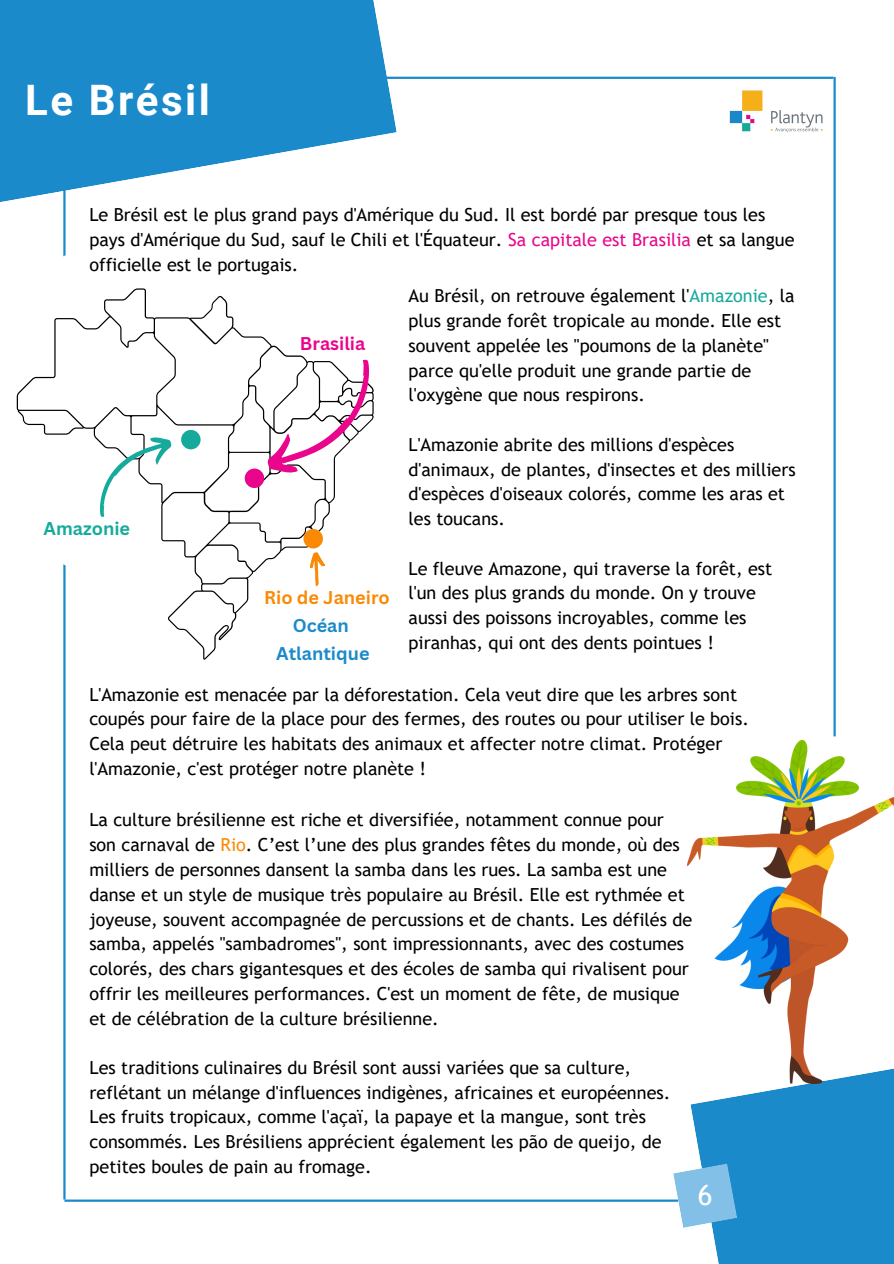
<style>
.page{position:relative;width:894px;height:1264px;background:#fff}
.page>*{position:absolute;margin:0;border:0;box-sizing:border-box;transform-origin:0 0}
.t1{font:700 42px "Roboto";letter-spacing:.06em;color:#fff}
.t2{font:27.9px "Trebuchet MS";color:#fff}
.t3{font:18px/24.8px "Trebuchet MS";color:#000}
.t4{font:700 18px/28.2px "Canva Sans";color:#1b8acb;text-align:center}
.t5{font:700 18px "Canva Sans";color:#fa8a06}
.t6{font:700 18px "Canva Sans";color:#ea068c}
.t7{font:700 18px "Canva Sans";color:#16aa9d}
.s1{color:#ea068c}
.s2{color:#16aa9d}
.s3{color:#fa8a06}
</style>
<div class="page">
<img style="left:729px;top:90px;width:93px;height:42px">
<hr style="left:63px;top:152px;width:3px;height:1047px;background:#1b8acb">
<div style="left:3px;top:251px;width:161px;height:318px;background:#fff;border-radius:50%"></div>
<svg style="left:17px;top:288px;width:318px;height:371px"></svg>
<svg style="left:0;top:0;width:396px;height:206px;fill:#1b8acb"></svg>
<hr style="left:64px;top:1199px;width:614px;height:2px;background:#1b8acb">
<hr style="left:833px;top:77px;width:2px;height:1020px;background:#1b8acb">
<hr style="left:366px;top:77px;width:467px;height:2px;background:#1b8acb">
<svg style="left:690px;top:1083px;width:203px;height:180px;background:#2c92ce"></svg>
<svg style="left:673px;top:1163px;width:64px;height:64px;background:#86c1e7"></svg>
<div style="left:181px;top:430px;width:19px;height:19px;background:#16aa9d;border-radius:50%"></div>
<div style="left:303px;top:529px;width:20px;height:19px;background:#fa8a06;border-radius:50%"></div>
<div style="left:245px;top:468px;width:19px;height:20px;background:#ea068c;border-radius:50%"></div>
<svg style="left:258px;top:357px;width:116px;height:131px"></svg>
<svg style="left:309px;top:552px;width:17px;height:34px"></svg>
<img style="left:687px;top:740px;width:206px;height:343px">
<svg style="left:83px;top:426px;width:95px;height:92px"></svg>
<p class="t1" style="left:25px;top:76px;width:186px">Le Brésil</p>
<p class="t3" style="left:89px;top:203px;width:706px">Le Brésil est le plus grand pays d'Amérique du Sud. Il est bordé par presque tous les pays d'Amérique du Sud, sauf le Chili et l'Équateur. <span class="s1">Sa capitale est Brasilia</span> et sa langue officielle est le portugais.</p>
<h2 class="t3" style="left:408px;top:283px;width:387px">Au Brésil, on retrouve également l'<span class="s2">Amazonie</span>, la plus grande forêt tropicale au monde. Elle est souvent appelée les "poumons de la planète" parce qu'elle produit une grande partie de l'oxygène que nous respirons.</h2>
<p class="t3" style="left:408px;top:432px;width:388px">L'Amazonie abrite des millions d'espèces d'animaux, de plantes, d'insectes et des milliers d'espèces d'oiseaux colorés, comme les aras et les toucans.</p>
<h2 class="t3" style="left:408px;top:556px;width:365px">Le fleuve Amazone, qui traverse la forêt, est l'un des plus grands du monde. On y trouve aussi des poissons incroyables, comme les piranhas, qui ont des dents pointues !</h2>
<p class="t3" style="left:89px;top:681px;width:649px">L'Amazonie est menacée par la déforestation. Cela veut dire que les arbres sont</p>
<p class="t3" style="left:89px;top:706px;width:661px">coupés pour faire de la place pour des fermes, des routes ou pour utiliser le bois.</p>
<h2 class="t3" style="left:89px;top:731px;width:634px">Cela peut détruire les habitats des animaux et affecter notre climat. Protéger</h2>
<h2 class="t3" style="left:89px;top:756px;width:338px">l'Amazonie, c'est protéger notre planète !</h2>
<p class="t3" style="left:89px;top:807px;width:576px">La culture brésilienne est riche et diversifiée, notamment connue pour</p>
<p class="t3" style="left:89px;top:832px;width:604px">son carnaval de <span class="s3">Rio</span>. C’est l’une des plus grandes fêtes du monde, où des milliers de personnes dansent la samba dans les rues. La samba est une danse et un style de musique très populaire au Brésil. Elle est rythmée et joyeuse, souvent accompagnée de percussions et de chants. Les défilés de samba, appelés "sambadromes", sont impressionnants, avec des costumes colorés, des chars gigantesques et des écoles de samba qui rivalisent pour offrir les meilleures performances. C'est un moment de fête, de musique et de célébration de la culture brésilienne.</p>
<p class="t3" style="left:90px;top:1054px;width:582px">Les traditions culinaires du Brésil sont aussi variées que sa culture, reflétant un mélange d'influences indigènes, africaines et européennes.<br>Les fruits tropicaux, comme l'açaï, la papaye et la mangue, sont très consommés. Les Brésiliens apprécient également les pão de queijo, de petites boules de pain au fromage.</p>
<p class="t6" style="left:300px;top:330px;width:67px">Brasilia</p>
<p class="t7" style="left:44px;top:516px;width:88px">Amazonie</p>
<p class="t5" style="left:264px;top:584px;width:127px">Rio de Janeiro</p>
<p class="t4" style="left:276px;top:610px;width:95px">Océan<br>Atlantique</p>
<p class="t2" style="left:697px;top:1178px;width:16px">6</p>
</div>
